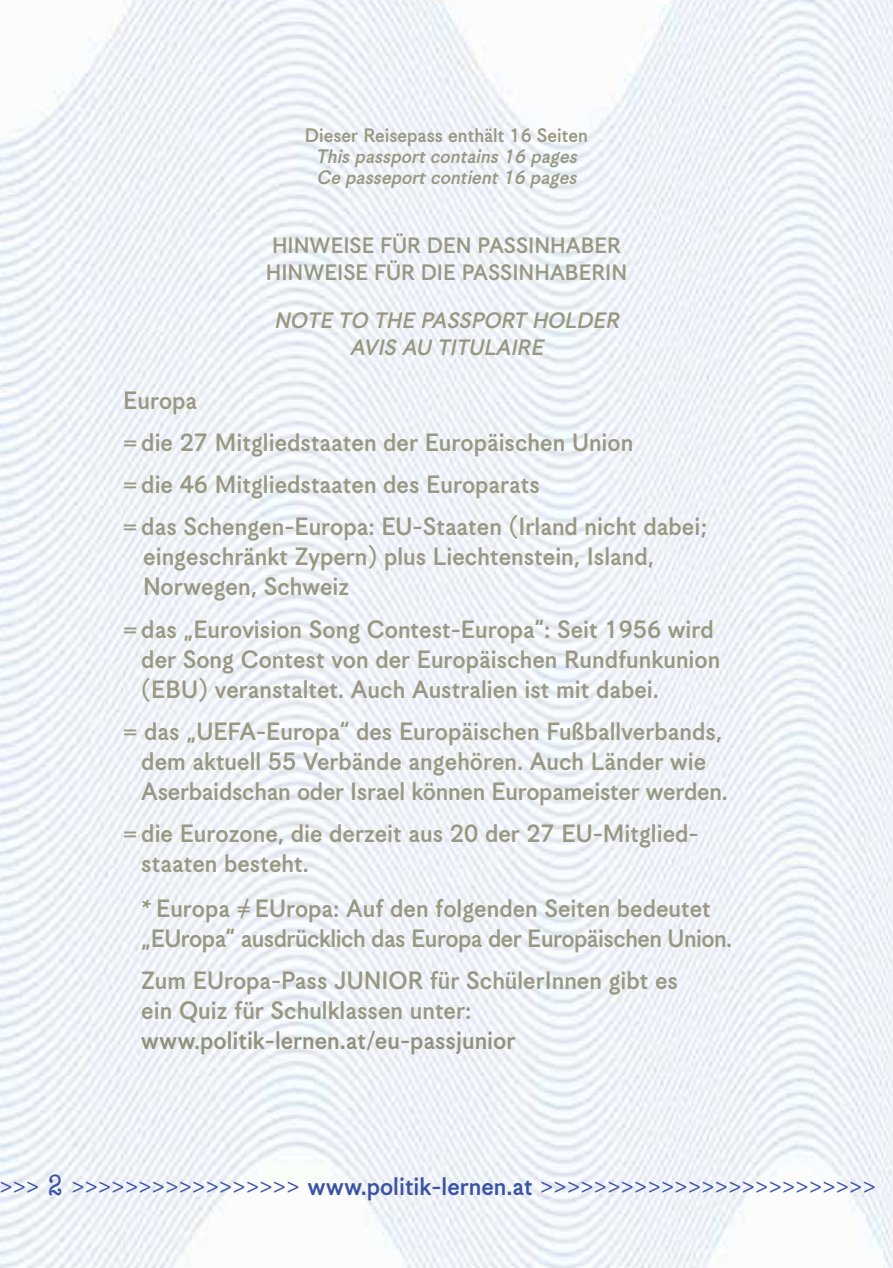
<style>
.page{position:relative;width:893px;height:1268px;background:#fff}
.page>*{position:absolute;margin:0;border:0;box-sizing:border-box;transform-origin:0 0}
.t1{font:27px/30px "Korpus Grotesk D";color:#999882}
.t2{font:27px/30px "Korpus Grotesk D";letter-spacing:-.02em;color:#999882}
.t3{font:27px "Korpus Grotesk D";color:#92917c}
.t4{font:condensed 24px "American Typewriter";color:#3a54a5}
.t5{font:24px/27px "Korpus Grotesk D";color:#999882}
.t6{font:italic 24px/27px "Korpus Grotesk D";color:#999882;text-align:center}
.t7{font:italic 21px/21px "Korpus Grotesk D";color:#999882}
.t8{font:21px "Korpus Grotesk D";color:#999882}
.s1{font-size:30px}
.s2{font-family:"Korpus Grotesk D";font-stretch:normal;font-size:27px}
</style>
<div class="page">
<img style="left:0;top:0;width:893px;height:1267px">
<p class="t8" style="left:305px;top:123px;width:285px">Dieser Reisepass enthält 16 Seiten</p>
<p class="t7" style="left:316px;top:146px;width:267px">Thispassportcontains16 pages<br>Ce passeportcontient16 pages</p>
<p class="t5" style="left:266px;top:232px;width:363px">HINWEISE FÜR DEN PASSINHABER<br>HINWEISE FÜR DIE PASSINHABERIN</p>
<p class="t6" style="left:274px;top:307px;width:352px">NOTE TO THE PASSPORT HOLDER<br>AVIS AU TITULAIRE</p>
<p class="t1" style="left:123px;top:379px;width:585px;line-height:42px">Europa<br>= die 27 Mitgliedstaaten der Europäischen Union<br>= die 46 Mitgliedstaaten des Europarats<br>= das Schengen-Europa: EU-Staaten (Irland nicht dabei;</p>
<p class="t1" style="left:143px;top:541px;width:512px">eingeschränkt Zypern) plus Liechtenstein, Island,<br>Norwegen, Schweiz</p>
<p class="t1" style="left:141px;top:613px;width:581px;text-indent:-18px">= das „Eurovision Song Contest-Europa“: Seit 1956 wird der Song Contest von der Europäischen Rundfunkunion (EBU) veranstaltet. Auch Australien ist mit dabei.</p>
<p class="t1" style="left:141px;top:715px;width:588px;text-indent:-18px">= das „UEFA-Europa“ des Europäischen Fußballverbands, dem aktuell 55 Verbände angehören. Auch Länder wie<br>Aserbaidschan oder Israel können Europameister werden.</p>
<p class="t1" style="left:141px;top:817px;width:559px;text-indent:-18px">= die Eurozone, die derzeit aus 20 der 27 EU-Mitglied&shy;staaten besteht.</p>
<p class="t2" style="left:141px;top:892px;width:592px">* Europa =/ EUropa: Auf den folgenden Seiten bedeutet „EUropa“ ausdrücklich das Europa der Europäischen Union.</p>
<p class="t1" style="left:141px;top:964px;width:538px">Zum EUropa-Pass JUNIOR für SchülerInnen gibt es ein Quiz für Schulklassen unter:</p>
<p class="t3" style="left:141px;top:1024px;width:376px">www.politik-lernen.at/eu-passjunior</p>
<p class="t4" style="left:0;top:1168px;width:877px">&gt;&gt;&gt; <span class="s1">2</span> &gt;&gt;&gt;&gt;&gt;&gt;&gt;&gt;&gt;&gt;&gt;&gt;&gt;&gt;&gt;&gt;&gt; <span class="s2">www.politik-lernen.at</span> &gt;&gt;&gt;&gt;&gt;&gt;&gt;&gt;&gt;&gt;&gt;&gt;&gt;&gt;&gt;&gt;&gt;&gt;&gt;&gt;&gt;&gt;&gt;&gt;&gt;</p>
</div>
